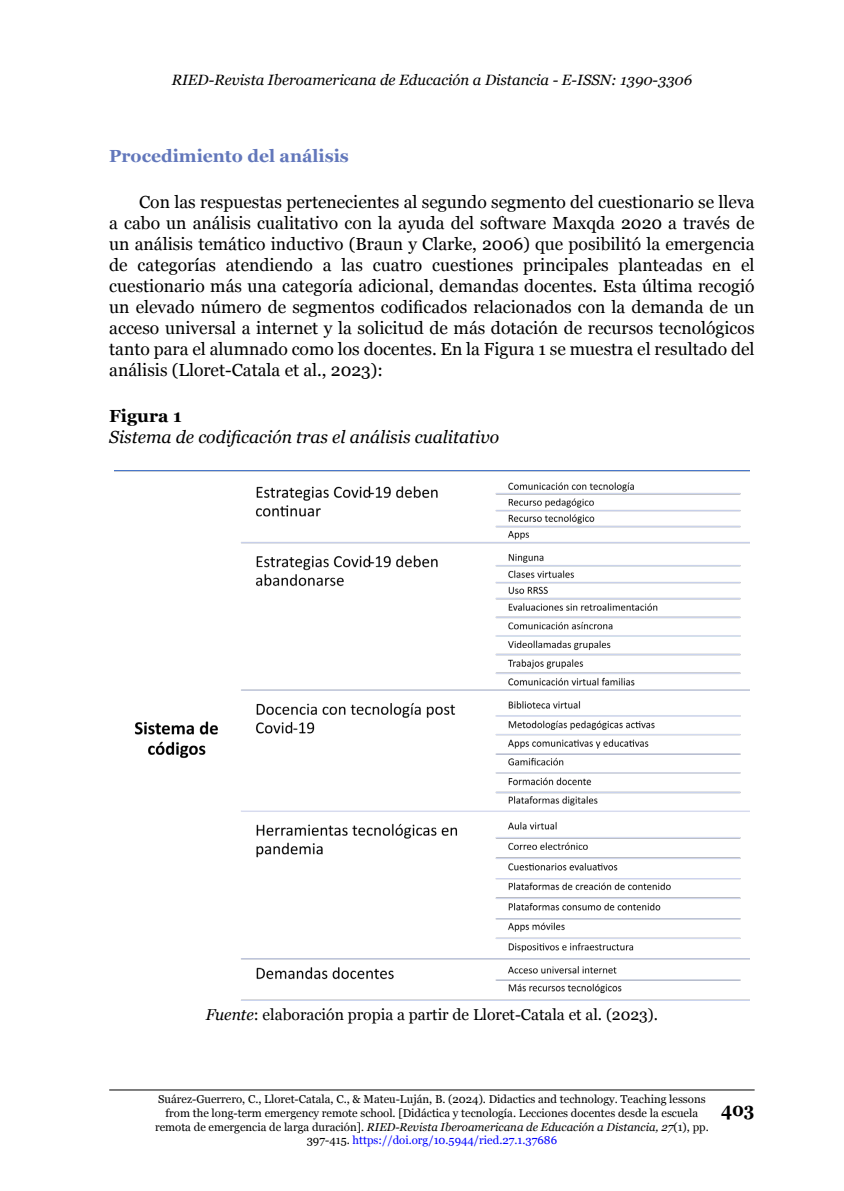
<style>
.page{position:relative;width:844px;height:1191px;background:#fff}
.page>*{position:absolute;margin:0;border:0;box-sizing:border-box;transform-origin:0 0}
.t1{font:700 18.9px "Georgia";color:#000;scale:.9 1}
.t2{font:17.5px/21px "Georgia";color:#000;text-align:justify}
.t3{font:italic 17.5px "Georgia";color:#000}
.t4{font:700 17.5px "Georgia";color:#6277bb}
.t5{font:700 17.5px "Georgia";color:#000}
.t6{font:15.75px "Georgia";color:#000}
.t7{font:italic 14.88px "Georgia";color:#000}
.t8{font:11.38px/13.7px "Georgia";color:#000;text-align:center}
.s1{font-style:italic}
.s2{color:#00f}
</style>
<div class="page">
<img style="left:114px;top:471px;width:635px;height:530px">
<hr style="left:109px;top:1089px;width:645px;height:1px;background:#000">
<p class="t7" style="left:172px;top:69px;width:522px">RIED-Revista Iberoamericana de Educación a Distancia - E-ISSN: 1390-3306</p>
<p class="t4" style="left:109px;top:143px;width:241px">Procedimiento del análisis</p>
<p class="t2" style="left:109px;top:191px;width:646px;text-indent:30px">Con las respuestas pertenecientes al segundo segmento del cuestionario se lleva a cabo un análisis cualitativo con la ayuda del software Maxqda 2020 a través de un análisis temático inductivo (Braun y Clarke, 2006) que posibilitó la emergencia de categorías atendiendo a las cuatro cuestiones principales planteadas en el cuestionario más una categoría adicional, demandas docentes. Esta última recogió un elevado número de segmentos codificados relacionados con la demanda de un acceso universal a internet y la solicitud de más dotación de recursos tecnológicos tanto para el alumnado como los docentes. En la Figura 1 se muestra el resultado del análisis (Lloret-Catala et al., 2023):</p>
<p class="t5" style="left:109px;top:402px;width:74px">Figura 1</p>
<p class="t3" style="left:109px;top:424px;width:391px">Sistema de codificación tras el análisis cualitativo</p>
<p class="t6" style="left:206px;top:1003px;width:454px"><span class="s1">Fuente</span>: elaboración propia a partir de Lloret-Catala et al. (2023).</p>
<p class="t8" style="left:155px;top:1092px;width:555px">Suárez-Guerrero, C., Lloret-Catala, C., &amp; Mateu-Luján, B. (2024). Didactics and technology. Teaching lessons from the long-term emergency remote school. [Didáctica y tecnología. Lecciones docentes desde la escuela remota de emergencia de larga duración]<span class="s1">. RIED-Revista Iberoamericana de Educación a Distancia, 27</span>(1), pp.<br>397-415. <span class="s2">https://doi.org/10.5944/ried.27.1.37686</span></p>
<p class="t1" style="left:720px;top:1095px;width:39px">403</p>
</div>
